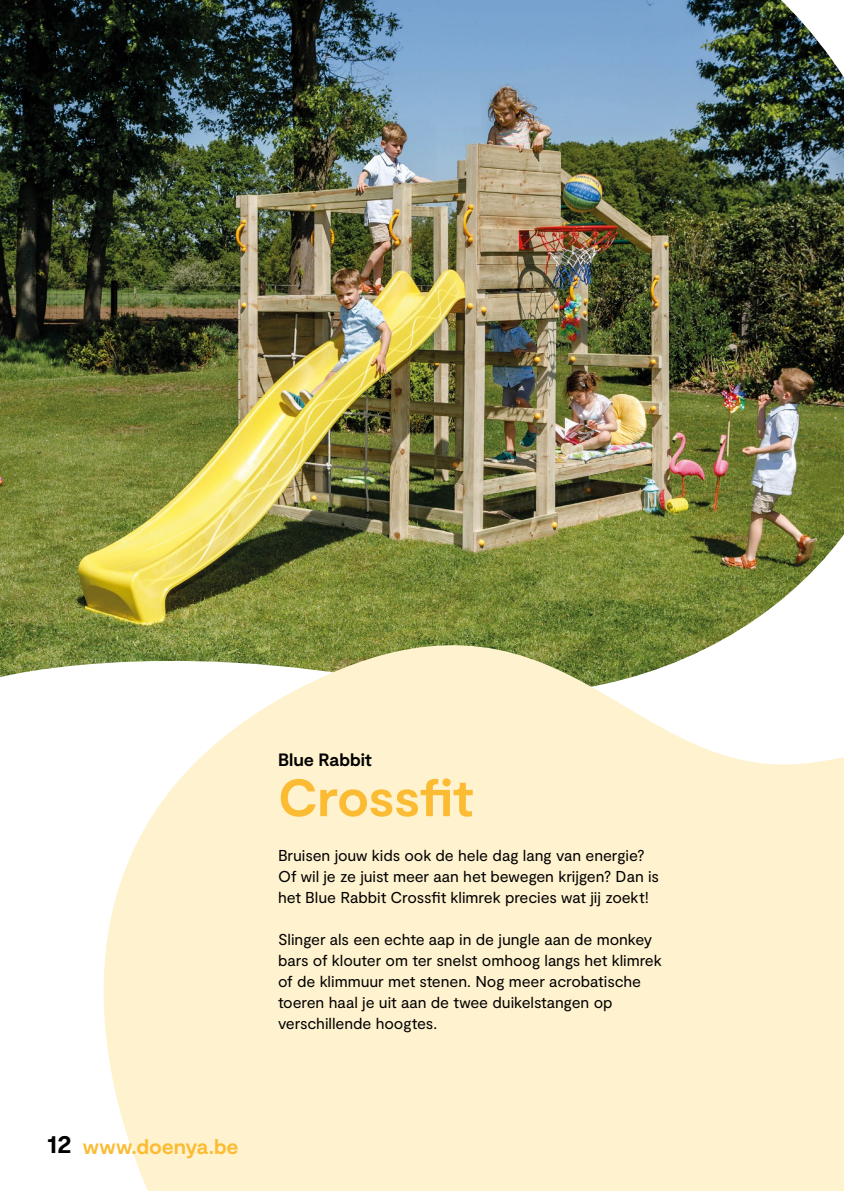
<style>
.page{position:relative;width:844px;height:1191px;background:#fff}
.page>*{position:absolute;margin:0;border:0;box-sizing:border-box;transform-origin:0 0}
.t1{font:700 52.5px "Moderat";letter-spacing:-.01em;color:#fbbc33}
.t2{font:700 21px "Moderat";letter-spacing:-.01em;color:#fbbc33}
.t3{font:700 17.85px "Moderat";color:#000}
.t4{font:15.75px/21px "Moderat";letter-spacing:-.005em;color:#000}
.s1{font-size:26.25px;color:#000}
</style>
<div class="page">
<img style="left:0;top:0;width:843px;height:112px">
<img style="left:0;top:112px;width:843px;height:1079px">
<p class="t3" style="left:278px;top:749px;width:95px">Blue Rabbit</p>
<h1 class="t1" style="left:278px;top:767px;width:197px">Crossfit</h1>
<p class="t4" style="left:278px;top:845px;width:382px">Bruisen jouw kids ook de hele dag lang van energie?<br>Of wil je ze juist meer aan het bewegen krijgen? Dan is het Blue Rabbit Crossfit klimrek precies wat jij zoekt!</p>
<p class="t4" style="left:278px;top:929px;width:385px">Slinger als een echte aap in de jungle aan de monkey bars of klouter om ter snelst omhoog langs het klimrek of de klimmuur met stenen. Nog meer acrobatische toeren haal je uit aan de twee duikelstangen op verschillende hoogtes.</p>
<h2 class="t2" style="left:47px;top:1134px;width:193px"><span class="s1">12</span> www.doenya.be</h2>
</div>
